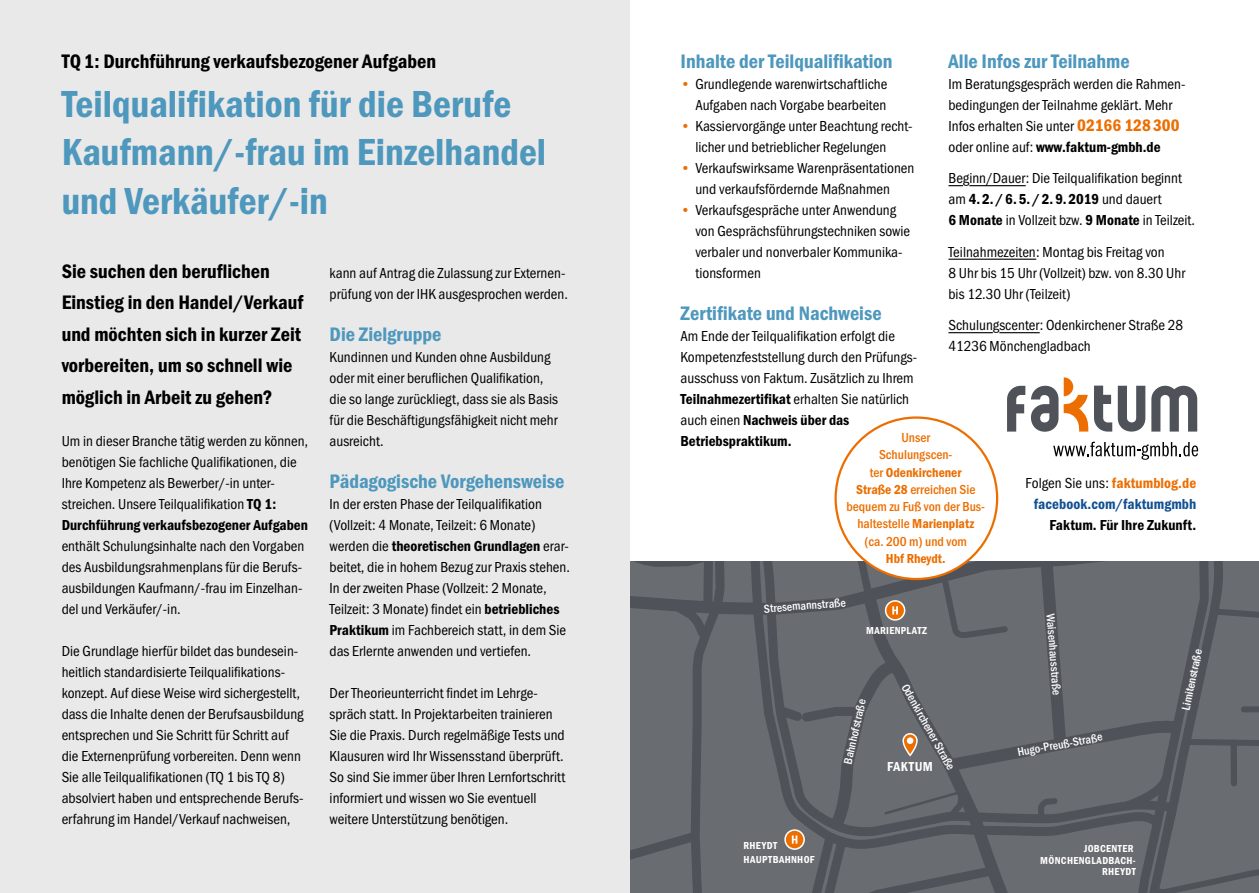
<style>
.page{position:relative;width:1259px;height:893px;background:#fff}
.page>*{position:absolute;margin:0;border:0;box-sizing:border-box;transform-origin:0 0}
.t1{font:39px/48.8px "Franklin Gothic URW Con Dem";color:#4e97bd}
.t2{font:20.25px/31.5px "Franklin Gothic URW Con Dem";color:#000}
.t3{font:20.25px "Franklin Gothic URW Con Dem";color:#4e97bd}
.t4{font:15px/21px "Franklin Gothic URW Con Boo";color:#000}
.t5{font:15px/21px "Franklin Gothic URW Con Dem";color:#000}
.t6{font:15px "Franklin Gothic URW Con Dem";letter-spacing:.005em;color:#125092}
.t7{font:500 13.5px/17.2px "Franklin Gothic URW Con";color:#ed6e00;text-align:center}
.t8{font:13.5px "Franklin Gothic URW Con Dem";color:#ed6e00}
.t9{font:13.5px "Franklin Gothic URW Con Dem";letter-spacing:.03em;color:#fff}
.t10{font:500 12px "Franklin Gothic URW Con";color:#fff}
.t11{font:10.5px/11.4px "Franklin Gothic URW Con Dem";letter-spacing:.03em;color:#fff}
.s1{font-family:"Franklin Gothic URW Con Dem"}
.s2{font-family:"Franklin Gothic URW Con Boo"}
.s3{font-family:"Franklin Gothic URW Con Dem";color:#ed6e00}
.s4{font-family:"Franklin Gothic URW Con Dem";font-size:17.25px;color:#ed6e00}
.s5{font-family:"Franklin Gothic URW Con";font-weight:500}
.s6{font-family:"Franklin Gothic URW Con Dem";font-weight:400}
</style>
<div class="page">
<svg style="left:629px;top:561px;width:630px;height:332px;background:#64676b"></svg>
<div style="left:0;top:0;width:629px;height:893px;background:#e8e9e8"></div>
<svg style="left:948px;top:185px;width:15px;height:1px"></svg>
<hr style="left:969px;top:185px;width:56px;height:1px;background:#000">
<hr style="left:948px;top:259px;width:88px;height:1px;background:#000">
<hr style="left:948px;top:332px;width:45px;height:1px;background:#000">
<hr style="left:999px;top:332px;width:40px;height:1px;background:#000">
<svg style="left:1007px;top:386px;width:18px;height:46px"></svg>
<svg style="left:1151px;top:386px;width:46px;height:46px"></svg>
<svg style="left:1094px;top:386px;width:51px;height:46px"></svg>
<svg style="left:1031px;top:377px;width:57px;height:55px"></svg>
<svg style="left:1053px;top:442px;width:145px;height:18px"></svg>
<div style="left:835px;top:418px;width:162px;height:161px;background:#fff;border-radius:50%"></div>
<h2 class="t2" style="left:62px;top:44px;width:376px">TQ1: Durchführung verkaufsbezogener Aufgaben</h2>
<h1 class="t1" style="left:62px;top:77px;width:486px">Teilqualifikation für die Berufe<br>Kaufmann/-frau im Einzelhandel und Verkäufer/-in</h1>
<h2 class="t2" style="left:62px;top:254px;width:243px">Sie suchen den beruflichen<br>Einstieg in den Handel/Verkauf und möchten sich in kurzer Zeit vorbereiten, um so schnell wie möglich in Arbeit zu gehen?</h2>
<p class="t4" style="left:62px;top:430px;width:248px">Um in dieser Branche tätig werden zu können, benötigen Sie fachliche Qualifikationen, die Ihre Kompetenz als Bewerber/-in unter&shy;streichen. Unsere Teilqualifikation <span class="s1">TQ 1:</span></p>
<p class="t5" style="left:62px;top:514px;width:248px">Durchführung verkaufsbezogener Aufgaben</p>
<p class="t4" style="left:62px;top:535px;width:244px">enthält Schulungsinhalte nach den Vorgaben des Ausbildungsrahmenplans für die Berufs&shy;ausbildungen Kaufmann/-frau im Einzelhan&shy;del und Verkäufer/-in.</p>
<p class="t4" style="left:62px;top:640px;width:243px">Die Grundlage hierfür bildet das bundesein&shy;heitlich standardisierte Teilqualifikations&shy;konzept. Auf diese Weise wird sichergestellt, dass die Inhalte denen der Berufsausbildung entsprechen und Sie Schritt für Schritt auf die Externenprüfung vorbereiten. Denn wenn Sie alle Teilqualifikationen (TQ 1 bis TQ 8) absolviert haben und entsprechende Berufs&shy;erfahrung im Handel/Verkauf nachweisen,</p>
<p class="t4" style="left:330px;top:262px;width:240px">kann auf Antrag die Zulassung zur Externen&shy;prüfung von der IHK ausgesprochen werden.</p>
<h2 class="t3" style="left:330px;top:320px;width:113px">Die Zielgruppe</h2>
<p class="t4" style="left:330px;top:346px;width:230px">Kundinnen und Kunden ohne Ausbildung oder mit einer beruflichen Qualifikation, die so lange zurückliegt, dass sie als Basis für die Beschäftigungsfähigkeit nicht mehr ausreicht.</p>
<h2 class="t3" style="left:330px;top:467px;width:236px">Pädagogische Vorgehensweise</h2>
<p class="t4" style="left:330px;top:493px;width:214px">In der ersten Phase der Teilqualifikation (Vollzeit: 4 Monate, Teilzeit: 6 Monate)</p>
<p class="t5" style="left:330px;top:535px;width:240px"><span class="s2">werden die</span> theoretischen Grundlagen <span class="s2">erar-</span></p>
<p class="t4" style="left:330px;top:556px;width:242px">beitet, die in hohem Bezug zur Praxis stehen.<br>In der zweiten Phase (Vollzeit: 2 Monate, Teilzeit: 3 Monate) findet ein <span class="s1">betriebliches Praktikum</span> im Fachbereich statt, in dem Sie das Erlernte anwenden und vertiefen.</p>
<p class="t4" style="left:330px;top:682px;width:237px">Der Theorieunterricht findet im Lehrge&shy;spräch statt. In Projektarbeiten trainieren Sie die Praxis. Durch regelmäßige Tests und Klausuren wird Ihr Wissensstand überprüft.<br>So sind Sie immer über Ihren Lernfortschritt informiert und wissen wo Sie eventuell weitere Unterstützung benötigen.</p>
<h2 class="t3" style="left:680px;top:47px;width:214px">Inhalte der Teilqualifikation</h2>
<p class="t4" style="left:680px;top:73px;width:208px;text-align:right"><span class="s3">•</span> Grundlegende warenwirtschaftliche<br>Aufgaben nach Vorgabe bearbeiten</p>
<p class="t4" style="left:695px;top:115px;width:219px;text-indent:-15px"><span class="s3">•</span> Kassiervorgänge unter Beachtung recht&shy;licher und betrieblicher Regelungen</p>
<p class="t4" style="left:695px;top:157px;width:220px;text-indent:-15px"><span class="s3">•</span> Verkaufswirksame Warenpräsentationen und verkaufsfördernde Maßnahmen</p>
<p class="t4" style="left:695px;top:199px;width:216px;text-indent:-15px"><span class="s3">•</span> Verkaufsgespräche unter Anwendung von Gesprächsführungstechniken sowie verbaler und nonverbaler Kommunika&shy;tionsformen</p>
<h2 class="t3" style="left:680px;top:299px;width:203px">Zertifikate und Nachweise</h2>
<p class="t4" style="left:680px;top:325px;width:238px">Am Ende der Teilqualifikation erfolgt die Kompetenzfeststellung durch den Prüfungs&shy;ausschuss von Faktum. Zusätzlich zu Ihrem <span class="s1">Teilnahmezertifikat</span> erhalten Sie natürlich</p>
<p class="t5" style="left:680px;top:409px;width:170px"><span class="s2">auch einen</span> Nachweis über das<br>Betriebspraktikum.</p>
<h2 class="t3" style="left:948px;top:47px;width:183px">Alle Infos zur Teilnahme</h2>
<p class="t4" style="left:948px;top:73px;width:237px">Im Beratungsgespräch werden die Rahmen&shy;bedingungen der Teilnahme geklärt. Mehr<br>Infos erhalten Sie unter <span class="s4">02166 128300</span></p>
<p class="t5" style="left:948px;top:136px;width:214px"><span class="s2">oder online auf:</span> www.faktum-gmbh.de</p>
<p class="t4" style="left:948px;top:168px;width:235px">Beginn/Dauer: Die Teilqualifikation beginnt</p>
<p class="t5" style="left:948px;top:188px;width:215px"><span class="s2">am</span> 4.2./6.5./2.9.2019 <span class="s2">und dauert</span></p>
<p class="t4" style="left:948px;top:204px;width:248px;line-height:31.5px"><span class="s1">6 Monate</span> in Vollzeit bzw. <span class="s1">9 Monate</span> in Teilzeit.<br>Teilnahmezeiten: Montag bis Freitag von</p>
<p class="t4" style="left:948px;top:262px;width:238px">8 Uhr bis 15 Uhr (Vollzeit) bzw. von 8.30 Uhr bis 12.30 Uhr (Teilzeit)</p>
<p class="t4" style="left:948px;top:315px;width:236px">Schulungscenter: Odenkirchener Straße 28<br>41236 Mönchengladbach</p>
<p class="t7" style="left:879px;top:428px;width:75px">Unser<br>Schulungscen-</p>
<p class="t8" style="left:870px;top:463px;width:93px"><span class="s5">ter</span> Odenkirchener</p>
<p class="t7" style="left:846px;top:480px;width:140px"><span class="s6">Straße 28</span> erreichen Sie bequem zu Fuß von der Bus&shy;haltestelle <span class="s6">Marienplatz </span>(ca. 200 m) und vom</p>
<p class="t8" style="left:886px;top:549px;width:61px">Hbf Rheydt.</p>
<p class="t4" style="left:1025px;top:472px;width:172px">Folgen Sie uns: <span class="s3">faktumblog.de</span></p>
<p class="t6" style="left:1034px;top:494px;width:164px">facebook.com/faktumgmbh</p>
<p class="t5" style="left:1049px;top:514px;width:148px">Faktum. Für Ihre Zukunft.</p>
<p class="t10" style="left:763px;top:600px;width:84px;rotate:-4deg">Stresemannstraße</p>
<p class="t11" style="left:866px;top:624px;width:62px">MARIENPLATZ</p>
<p class="t10" style="left:839px;top:762px;width:68px;rotate:-77deg">Bahnhofstraße</p>
<p class="t10" style="left:911px;top:681px;width:98px;rotate:61deg">Odenkirchener Straße</p>
<p class="t9" style="left:887px;top:757px;width:47px">FAKTUM</p>
<p class="t10" style="left:1058px;top:613px;width:84px;rotate:86deg">Waisenhausstraße</p>
<p class="t10" style="left:1016px;top:744px;width:88px;rotate:-10deg">Hugo-Preuß-Straße</p>
<p class="t11" style="left:743px;top:839px;width:73px;line-height:13.8px">RHEYDT<br>HAUPTBAHNHOF</p>
<p class="t11" style="left:1040px;top:843px;width:97px;text-align:right">JOBCENTER<br>MÖNCHENGLADBACH-<br>RHEYDT</p>
<p class="t10" style="left:1177px;top:708px;width:63px;rotate:-78deg">Limitenstraße</p>
</div>
